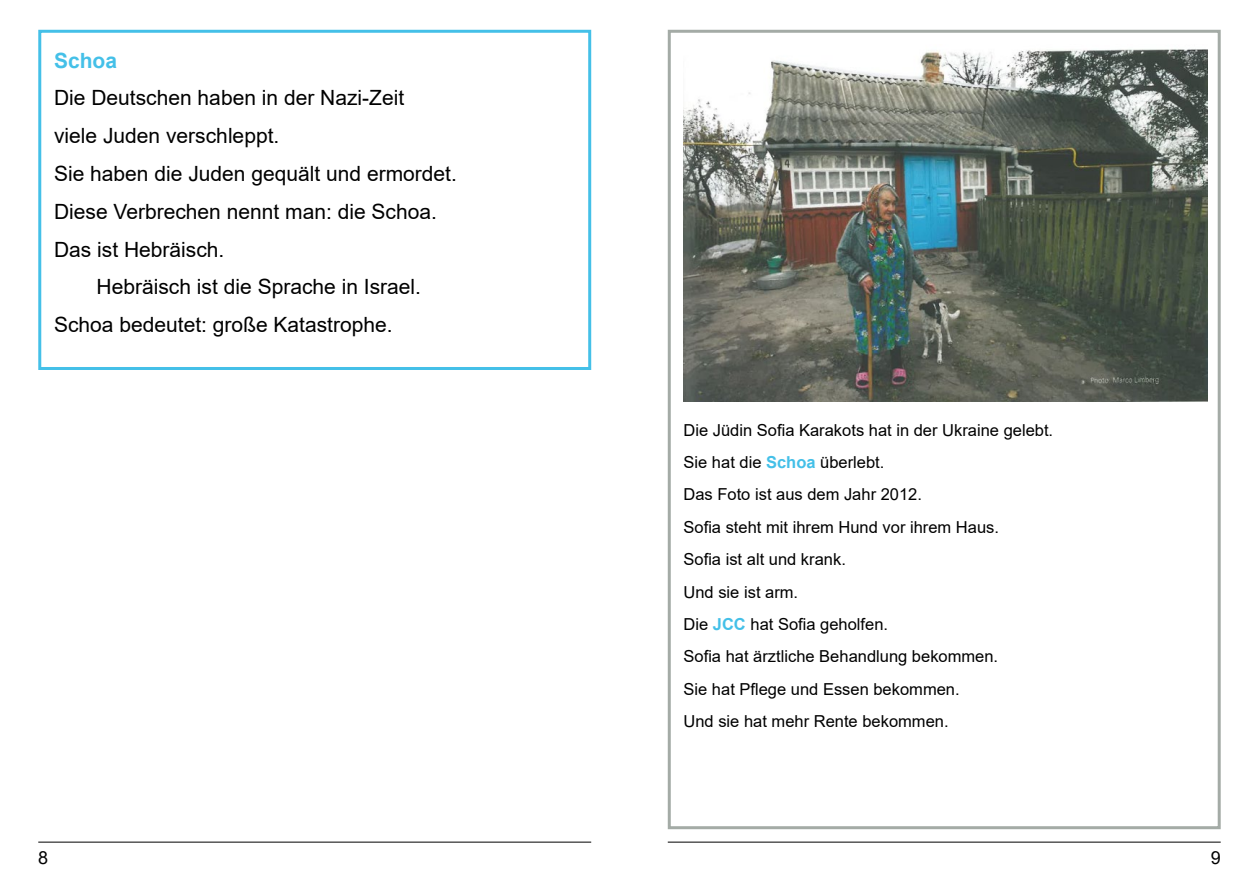
<style>
.page{position:relative;width:1259px;height:893px;background:#fff}
.page>*{position:absolute;margin:0;border:0;box-sizing:border-box;transform-origin:0 0}
.p-Fließtext{font:21px "Arial";color:#000}
.p-Fließtext_Einrücku{font:21px "Arial";color:#000}
.p-Fließtext-2{font:700 21px "Arial";color:#44c0e8}
.t1{font:18px "Arial";color:#000}
.p-Bildunterschrift{font:16.5px "Arial";color:#000}
.s1{font-weight:700;color:#44c0e8}
</style>
<div class="page">
<hr style="left:668px;top:842px;width:552px;height:1px;background:#000">
<hr style="left:38px;top:842px;width:553px;height:1px;background:#000">
<div style="left:38px;top:30px;width:553px;height:340px;border:3px solid #44c0e8"></div>
<div style="left:668px;top:30px;width:552px;height:799px;border:3px solid #a4aba6"></div>
<img style="left:683px;top:49px;width:524px;height:352px">
<p class="p-Fließtext-2" style="left:54px;top:45px;width:65px">Schoa</p>
<p class="p-Fließtext" style="left:54px;top:84px;width:352px">Die Deutschen haben in der Nazi-Zeit</p>
<p class="p-Fließtext" style="left:54px;top:121px;width:223px">viele Juden verschleppt.</p>
<p class="p-Fließtext" style="left:54px;top:159px;width:400px">Sie haben die Juden gequält und ermordet.</p>
<p class="p-Fließtext" style="left:54px;top:197px;width:381px">Diese Verbrechen nennt man: die Schoa.</p>
<p class="p-Fließtext" style="left:54px;top:235px;width:168px">Das ist Hebräisch.</p>
<p class="p-Fließtext_Einrücku" style="left:97px;top:273px;width:322px">Hebräisch ist die Sprache in Israel.</p>
<p class="p-Fließtext" style="left:54px;top:310px;width:336px">Schoa bedeutet: große Katastrophe.</p>
<p class="p-Bildunterschrift" style="left:683px;top:418px;width:371px">Die Jüdin Sofia Karakots hat in der Ukraine gelebt.</p>
<p class="p-Bildunterschrift" style="left:683px;top:451px;width:199px">Sie hat die <span class="s1">Schoa</span> überlebt.</p>
<p class="p-Bildunterschrift" style="left:683px;top:483px;width:237px">Das Foto ist aus dem Jahr 2012.</p>
<p class="p-Bildunterschrift" style="left:683px;top:516px;width:317px">Sofia steht mit ihrem Hund vor ihrem Haus.</p>
<p class="p-Bildunterschrift" style="left:683px;top:548px;width:164px">Sofia ist alt und krank.</p>
<p class="p-Bildunterschrift" style="left:683px;top:580px;width:113px">Und sie ist arm.</p>
<p class="p-Bildunterschrift" style="left:683px;top:613px;width:206px">Die <span class="s1">JCC</span> hat Sofia geholfen.</p>
<p class="p-Bildunterschrift" style="left:683px;top:645px;width:316px">Sofia hat ärztliche Behandlung bekommen.</p>
<p class="p-Bildunterschrift" style="left:683px;top:678px;width:278px">Sie hat Pflege und Essen bekommen.</p>
<p class="p-Bildunterschrift" style="left:683px;top:710px;width:264px">Und sie hat mehr Rente bekommen.</p>
<p class="t1" style="left:38px;top:845px;width:12px">8</p>
<p class="t1" style="left:1210px;top:845px;width:12px">9</p>
</div>
